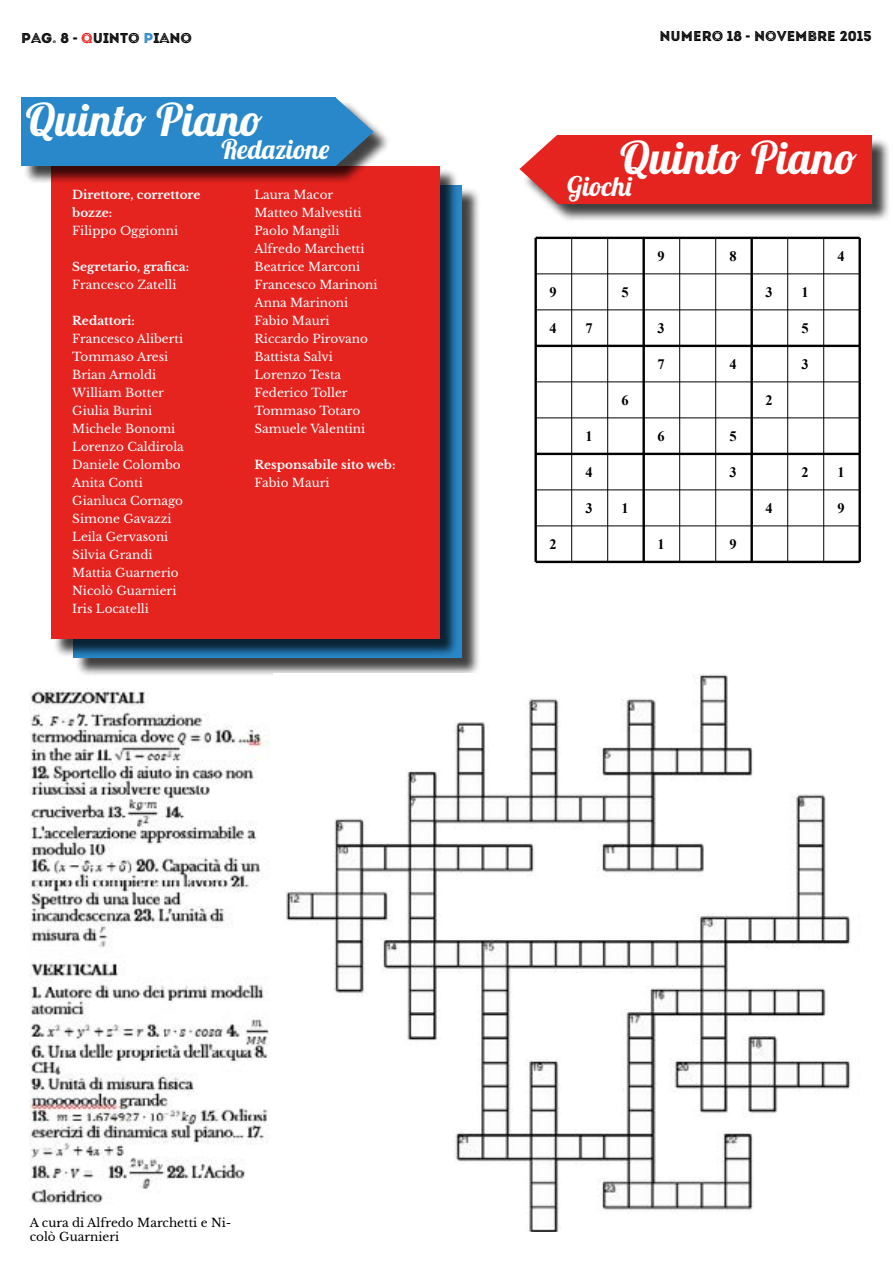
<style>
.page{position:relative;width:893px;height:1263px;background:#fff}
.page>*{position:absolute;margin:0;border:0;box-sizing:border-box;transform-origin:0 0}
.t1{font:45px "Lobster 1.4";letter-spacing:.05em;color:#fff}
.t2{font:27px "Lobster 1.4";color:#fff}
.t3{font:700 14.4px "Times New Roman";color:#000}
.t4{font:14.25px "Intro Inline";color:#000}
.t5{font:12px/18px "Libre Baskerville";color:#fff}
.t6{font:700 12px/18px "Libre Baskerville";color:#fff}
.t7{font:12px/14.4px "Libre Baskerville";color:#000}
.s1{font-family:"Impact"}
.s2{color:#e5231f}
.s3{color:#2988c9}
</style>
<div class="page">
<div style="left:76px;top:187px;width:405px;height:489px;background:#000;opacity:.75"></div>
<div style="left:54px;top:168px;width:405px;height:489px;background:#000;opacity:.75"></div>
<div style="left:51px;top:166px;width:389px;height:473px;background:#e5231f"></div>
<div style="left:24px;top:100px;width:367px;height:84px;background:#000;opacity:.75"></div>
<div style="left:21px;top:98px;width:315px;height:68px;background:#2988c9"></div>
<svg style="left:336px;top:98px;width:38px;height:68px"></svg>
<div style="left:522px;top:138px;width:369px;height:84px;background:#000;opacity:.75"></div>
<div style="left:557px;top:135px;width:315px;height:68px;background:#e5231f"></div>
<svg style="left:519px;top:135px;width:38px;height:68px"></svg>
<img style="left:274px;top:674px;width:577px;height:557px">
<img style="left:30px;top:690px;width:239px;height:515px">
<hr style="left:536px;top:237px;width:324px;height:2px;background:#000">
<hr style="left:534px;top:238px;width:3px;height:324px;background:#000">
<hr style="left:536px;top:274px;width:324px;height:1px;background:#000">
<hr style="left:571px;top:238px;width:1px;height:324px;background:#000">
<hr style="left:536px;top:310px;width:324px;height:1px;background:#000">
<hr style="left:607px;top:238px;width:1px;height:324px;background:#000">
<hr style="left:536px;top:345px;width:324px;height:2px;background:#000">
<hr style="left:642px;top:238px;width:3px;height:324px;background:#000">
<hr style="left:536px;top:382px;width:324px;height:1px;background:#000">
<hr style="left:679px;top:238px;width:1px;height:324px;background:#000">
<hr style="left:536px;top:418px;width:324px;height:1px;background:#000">
<hr style="left:715px;top:238px;width:1px;height:324px;background:#000">
<hr style="left:536px;top:453px;width:324px;height:2px;background:#000">
<hr style="left:750px;top:238px;width:3px;height:324px;background:#000">
<hr style="left:536px;top:490px;width:324px;height:1px;background:#000">
<hr style="left:787px;top:238px;width:1px;height:324px;background:#000">
<hr style="left:536px;top:526px;width:324px;height:1px;background:#000">
<hr style="left:823px;top:238px;width:1px;height:324px;background:#000">
<hr style="left:536px;top:561px;width:324px;height:2px;background:#000">
<hr style="left:858px;top:238px;width:3px;height:324px;background:#000">
<p class="t4" style="left:21px;top:30px;width:172px">PAG. 8 <span class="s1">-</span> <span class="s2">Q</span>UINTO <span class="s3">P</span>IANO</p>
<p class="t4" style="left:659px;top:28px;width:214px">NUMERO 18 <span class="s1">-</span> NOVEMBRE 2015</p>
<h1 class="t1" style="left:26px;top:91px;width:239px">Quinto Piano</h1>
<h2 class="t2" style="left:221px;top:132px;width:109px">Redazione</h2>
<h1 class="t1" style="left:620px;top:129px;width:239px">Quinto Piano</h1>
<h2 class="t2" style="left:567px;top:169px;width:66px">Giochi</h2>
<p class="t6" style="left:72px;top:185px;width:130px">Direttore, correttore bozze:</p>
<p class="t5" style="left:72px;top:221px;width:107px">Filippo Oggionni</p>
<p class="t6" style="left:72px;top:257px;width:118px">Segretario, grafica:</p>
<p class="t5" style="left:72px;top:275px;width:106px">Francesco Zatelli</p>
<p class="t6" style="left:72px;top:311px;width:64px">Redattori:</p>
<p class="t5" style="left:72px;top:329px;width:113px">Francesco Aliberti<br>Tommaso Aresi<br>Brian Arnoldi<br>William Botter<br>Giulia Burini<br>Michele Bonomi<br>Lorenzo Caldirola<br>Daniele Colombo<br>Anita Conti<br>Gianluca Cornago<br>Simone Gavazzi<br>Leila Gervasoni<br>Silvia Grandi<br>Mattia Guarnerio<br>Nicolò Guarnieri<br>Iris Locatelli</p>
<p class="t5" style="left:254px;top:185px;width:125px">Laura Macor<br>Matteo Malvestiti<br>Paolo Mangili<br>Alfredo Marchetti<br>Beatrice Marconi<br>Francesco Marinoni<br>Anna Marinoni<br>Fabio Mauri<br>Riccardo Pirovano<br>Battista Salvi<br>Lorenzo Testa<br>Federico Toller<br>Tommaso Totaro<br>Samuele Valentini</p>
<p class="t6" style="left:254px;top:455px;width:142px">Responsabile sito web:</p>
<p class="t5" style="left:254px;top:473px;width:77px">Fabio Mauri</p>
<p class="t3" style="left:657px;top:246px;width:9px">9</p>
<p class="t3" style="left:729px;top:246px;width:9px">8</p>
<p class="t3" style="left:837px;top:246px;width:9px">4</p>
<p class="t3" style="left:549px;top:282px;width:9px">9</p>
<p class="t3" style="left:621px;top:282px;width:9px">5</p>
<p class="t3" style="left:765px;top:282px;width:9px">3</p>
<p class="t3" style="left:801px;top:282px;width:9px">1</p>
<p class="t3" style="left:549px;top:318px;width:9px">4</p>
<p class="t3" style="left:585px;top:318px;width:9px">7</p>
<p class="t3" style="left:657px;top:318px;width:9px">3</p>
<p class="t3" style="left:801px;top:318px;width:9px">5</p>
<p class="t3" style="left:657px;top:354px;width:9px">7</p>
<p class="t3" style="left:729px;top:354px;width:9px">4</p>
<p class="t3" style="left:801px;top:354px;width:9px">3</p>
<p class="t3" style="left:621px;top:390px;width:9px">6</p>
<p class="t3" style="left:765px;top:390px;width:9px">2</p>
<p class="t3" style="left:585px;top:426px;width:9px">1</p>
<p class="t3" style="left:657px;top:426px;width:9px">6</p>
<p class="t3" style="left:729px;top:426px;width:9px">5</p>
<p class="t3" style="left:585px;top:462px;width:9px">4</p>
<p class="t3" style="left:729px;top:462px;width:9px">3</p>
<p class="t3" style="left:801px;top:462px;width:9px">2</p>
<p class="t3" style="left:837px;top:462px;width:9px">1</p>
<p class="t3" style="left:585px;top:498px;width:9px">3</p>
<p class="t3" style="left:621px;top:498px;width:9px">1</p>
<p class="t3" style="left:765px;top:498px;width:9px">4</p>
<p class="t3" style="left:837px;top:498px;width:9px">9</p>
<p class="t3" style="left:549px;top:534px;width:9px">2</p>
<p class="t3" style="left:657px;top:534px;width:9px">1</p>
<p class="t3" style="left:729px;top:534px;width:9px">9</p>
<p class="t7" style="left:30px;top:1215px;width:203px">A cura di Alfredo Marchetti e Ni&shy;colò Guarnieri</p>
</div>
